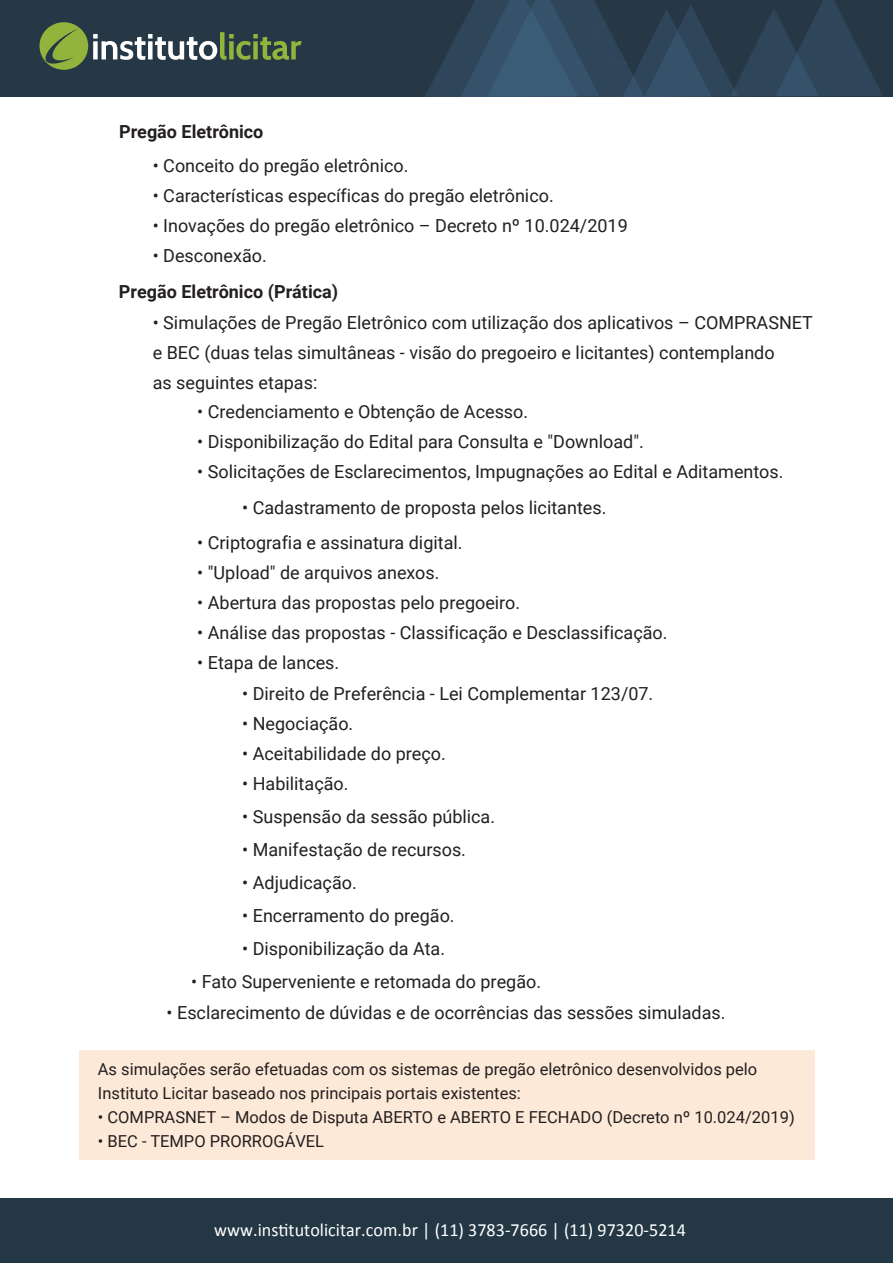
<style>
.page{position:relative;width:893px;height:1263px;background:#fff}
.page>*{position:absolute;margin:0;border:0;box-sizing:border-box;transform-origin:0 0}
.t1{font:18.6px "Calibri";letter-spacing:.005em;color:#fff}
.t2{font:18px/30px "Roboto";color:#231f20}
.t3{font:700 18px "Roboto";color:#231f20}
.t4{font:16.5px/24px "Roboto";color:#231f20}
</style>
<div class="page">
<div style="left:0;top:1198px;width:893px;height:65px;background:#243745"></div>
<div style="left:0;top:0;width:892px;height:96px;background:#263746"></div>
<svg style="left:39px;top:22px;width:263px;height:48px"></svg>
<svg style="left:424px;top:0;width:459px;height:97px"></svg>
<div style="left:80px;top:1050px;width:735px;height:109px;background:#fde9d8"></div>
<p class="t3" style="left:119px;top:119px;width:146px">Pregão Eletrônico</p>
<p class="t2" style="left:153px;top:150px;width:257px">• Conceito do pregão eletrônico.</p>
<p class="t2" style="left:153px;top:180px;width:402px">• Características específicas do pregão eletrônico.</p>
<p class="t2" style="left:153px;top:210px;width:477px">• Inovações do pregão eletrônico – Decreto nº 10.024/2019</p>
<p class="t2" style="left:153px;top:240px;width:116px">• Desconexão.</p>
<p class="t3" style="left:119px;top:279px;width:221px">Pregão Eletrônico (Prática)</p>
<p class="t2" style="left:153px;top:307px;width:662px">• Simulações de Pregão Eletrônico com utilização dos aplicativos – COMPRASNET e BEC (duas telas simultâneas - visão do pregoeiro e licitantes) contemplando<br>as seguintes etapas:</p>
<p class="t2" style="left:197px;top:396px;width:332px">• Credenciamento e Obtenção de Acesso.</p>
<p class="t2" style="left:197px;top:426px;width:448px">• Disponibilização do Edital para Consulta e "Download".</p>
<p class="t2" style="left:197px;top:456px;width:588px">• Solicitações de Esclarecimentos, Impugnações ao Edital e Aditamentos.</p>
<p class="t2" style="left:242px;top:492px;width:366px">• Cadastramento de proposta pelos licitantes.</p>
<p class="t2" style="left:197px;top:527px;width:267px">• Criptografia e assinatura digital.</p>
<p class="t2" style="left:197px;top:557px;width:244px">• "Upload" de arquivos anexos.</p>
<p class="t2" style="left:197px;top:587px;width:324px">• Abertura das propostas pelo pregoeiro.</p>
<p class="t2" style="left:197px;top:617px;width:472px">• Análise das propostas - Classificação e Desclassificação.</p>
<p class="t2" style="left:197px;top:647px;width:144px">• Etapa de lances.</p>
<p class="t2" style="left:242px;top:678px;width:413px">• Direito de Preferência - Lei Complementar 123/07.</p>
<p class="t2" style="left:242px;top:708px;width:113px">• Negociação.</p>
<p class="t2" style="left:242px;top:738px;width:205px">• Aceitabilidade do preço.</p>
<p class="t2" style="left:242px;top:768px;width:108px">• Habilitação.</p>
<p class="t2" style="left:242px;top:801px;width:254px">• Suspensão da sessão pública.</p>
<p class="t2" style="left:242px;top:834px;width:225px">• Manifestação de recursos.</p>
<p class="t2" style="left:242px;top:867px;width:116px">• Adjudicação.</p>
<p class="t2" style="left:242px;top:900px;width:214px">• Encerramento do pregão.</p>
<p class="t2" style="left:242px;top:933px;width:204px">• Disponibilização da Ata.</p>
<p class="t2" style="left:191px;top:966px;width:351px">• Fato Superveniente e retomada do pregão.</p>
<p class="t2" style="left:167px;top:997px;width:560px">• Esclarecimento de dúvidas e de ocorrências das sessões simuladas.</p>
<p class="t4" style="left:98px;top:1056px;width:661px">As simulações serão efetuadas com os sistemas de pregão eletrônico desenvolvidos pelo<br>Instituto Licitar baseado nos principais portais existentes:</p>
<p class="t4" style="left:98px;top:1104px;width:698px">• COMPRASNET – Modos de Disputa ABERTO e ABERTO E FECHADO (Decreto nº 10.024/2019)</p>
<p class="t4" style="left:98px;top:1128px;width:228px">• BEC - TEMPO PRORROGÁVEL</p>
<p class="t1" style="left:214px;top:1217px;width:473px">www.institutolicitar.com.br | (11) 3783-7666 | (11) 97320-5214</p>
</div>
